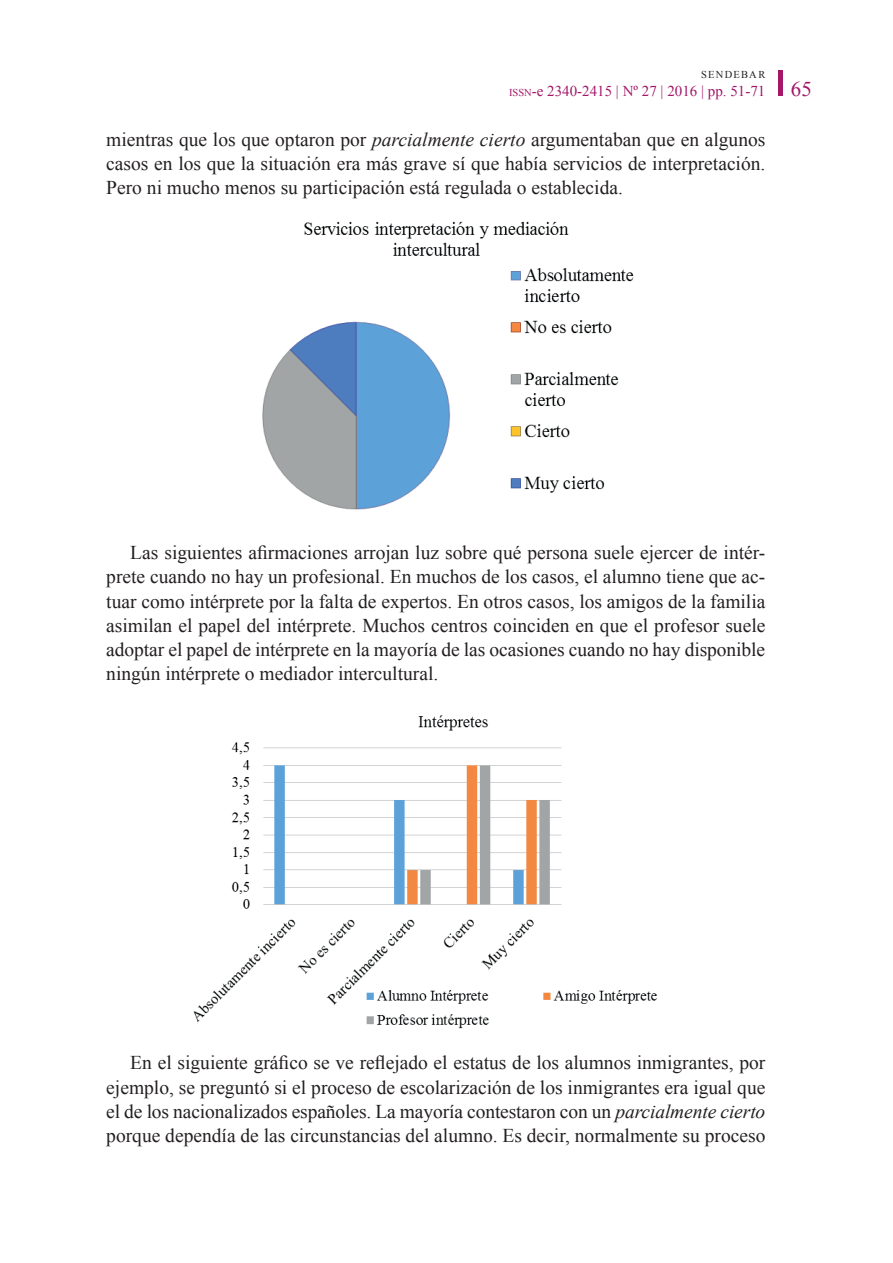
<style>
.page{position:relative;width:893px;height:1263px;background:#fff}
.page>*{position:absolute;margin:0;border:0;box-sizing:border-box;transform-origin:0 0}
.t1{font:19.5px/24.3px "Times New Roman";color:#231f20;text-align:justify}
.t2{font:15px "Times New Roman";color:#a31668}
.t3{font:10.5px "Times New Roman";letter-spacing:.12em;color:#231f20}
.s1{font-size:10.5px}
.s2{font-style:inherit}
.s3{font-size:21px}
.s4{font-style:italic}
</style>
<div class="page">
<hr style="left:778px;top:70px;width:4px;height:26px;background:#a31668">
<img style="left:262px;top:221px;width:372px;height:289px">
<img style="left:193px;top:715px;width:465px;height:314px">
<p class="t3" style="left:701px;top:67px;width:66px">SENDEBAR</p>
<p class="t2" style="left:509px;top:81px;width:304px"><span class="s1">ISSN</span><span class="s2">-</span>e 2340-2415 | Nº 27 | 2016 | pp. 51-71 <span class="s3">65</span></p>
<p class="t1" style="left:106px;top:127px;width:661px">mientras que los que optaron por <span class="s4">parcialmente cierto</span> argumentaban que en algunos casos en los que la situación era más grave sí que había servicios de interpretación.<br>Pero ni mucho menos su participación está regulada o establecida.</p>
<p class="t1" style="left:106px;top:540px;width:661px;text-indent:24px">Las siguientes afirmaciones arrojan luz sobre qué persona suele ejercer de intér&shy;prete cuando no hay un profesional. En muchos de los casos, el alumno tiene que ac&shy;tuar como intérprete por la falta de expertos. En otros casos, los amigos de la familia asimilan el papel del intérprete. Muchos centros coinciden en que el profesor suele adoptar el papel de intérprete en la mayoría de las ocasiones cuando no hay disponible ningún intérprete o mediador intercultural.</p>
<p class="t1" style="left:106px;top:1050px;width:661px;text-indent:24px">En el siguiente gráfico se ve reflejado el estatus de los alumnos inmigrantes, por ejemplo, se preguntó si el proceso de escolarización de los inmigrantes era igual que el de los nacionalizados españoles. La mayoría contestaron con un <span class="s4">parcialmente cierto </span>porque dependía de las circunstancias del alumno. Es decir, normalmente su proceso</p>
</div>
